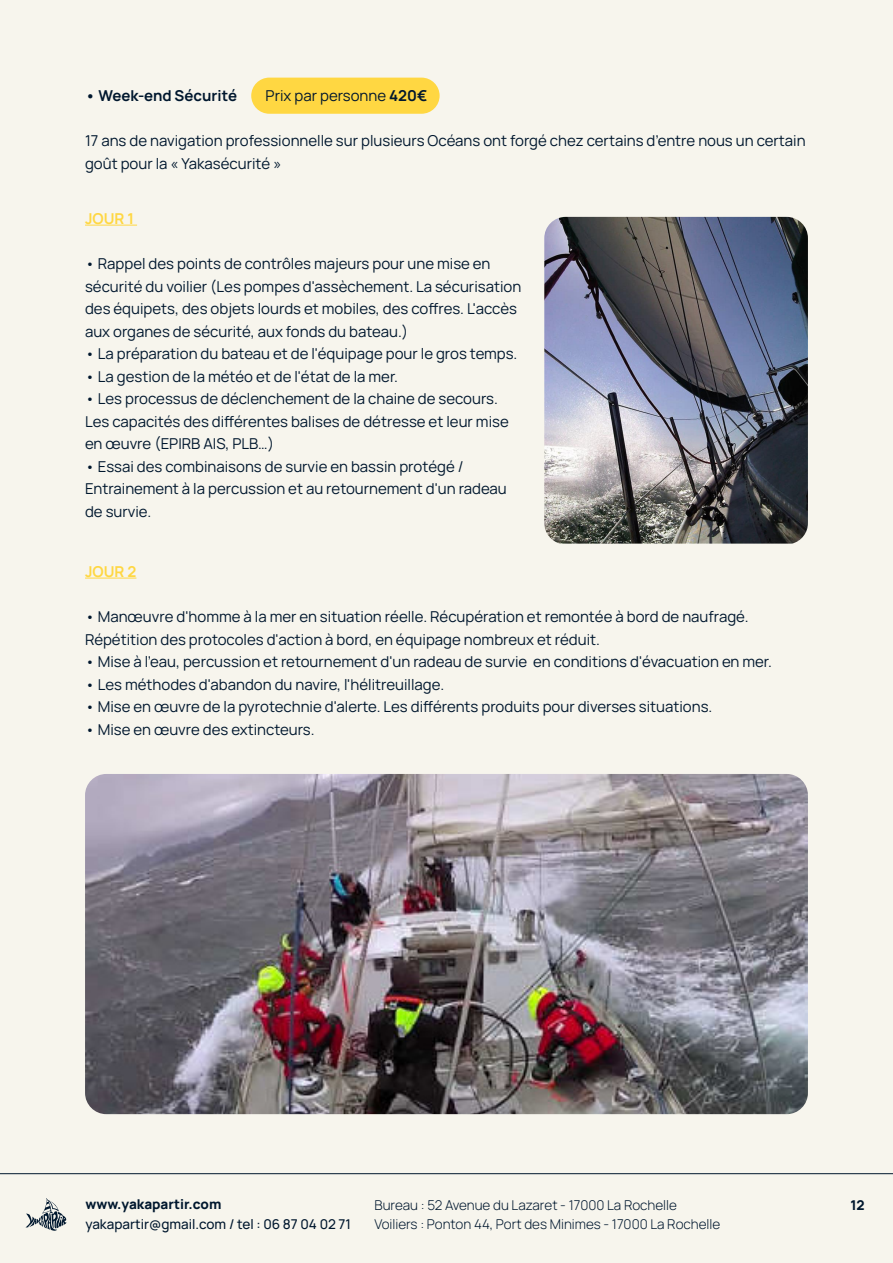
<style>
.page{position:relative;width:893px;height:1263px;background:#f7f5ed}
.page>*{position:absolute;margin:0;border:0;box-sizing:border-box;transform-origin:0 0}
.t1{font:15px/22.5px "Manrope";color:#00172e}
.t2{font:700 15px "Manrope";color:#00172e}
.t3{font:700 15px "Manrope";color:#ffd742}
.t4{font:300 13.5px/19.5px "Manrope";color:#00172e}
.t5{font:500 13.5px "Manrope";color:#00172e}
.t6{font:800 13.5px "Manrope";color:#00172e}
.s1{font-weight:700}
</style>
<div class="page">
<svg style="left:0;top:1173px;width:893px;height:55px"></svg>
<svg style="left:26px;top:1198px;width:41px;height:33px"></svg>
<img style="left:85px;top:774px;width:723px;height:340px">
<img style="left:544px;top:217px;width:264px;height:327px">
<div style="left:251px;top:78px;width:189px;height:36px;background:#ffd742;border-radius:18px"></div>
<hr style="left:85px;top:225px;width:52px;height:1px;background:#ffd742">
<hr style="left:85px;top:578px;width:51px;height:1px;background:#ffd742">
<p class="t2" style="left:85px;top:85px;width:154px">• Week-end Sécurité</p>
<p class="t1" style="left:85px;top:129px;width:722px">17 ans de navigation professionnelle sur plusieurs Océans ont forgé chez certains d’entre nous un certain goût pour la « Yakasécurité »</p>
<p class="t1" style="left:266px;top:84px;width:163px">Prix par personne <span class="s1">420€</span></p>
<p class="t3" style="left:85px;top:208px;width:51px">JOUR 1</p>
<p class="t1" style="left:85px;top:252px;width:438px">• Rappel des points de contrôles majeurs pour une mise en sécurité du voilier (Les pompes d'assèchement. La sécurisation des équipets, des objets lourds et mobiles, des coffres. L'accès aux organes de sécurité, aux fonds du bateau.)</p>
<p class="t1" style="left:85px;top:342px;width:434px">• La préparation du bateau et de l'équipage pour le gros temps.</p>
<p class="t1" style="left:85px;top:365px;width:314px">• La gestion de la météo et de l'état de la mer.</p>
<p class="t1" style="left:85px;top:387px;width:425px">• Les processus de déclenchement de la chaine de secours.<br>Les capacités des différentes balises de détresse et leur mise en œuvre (EPIRB AIS, PLB…)</p>
<p class="t1" style="left:85px;top:455px;width:423px">• Essai des combinaisons de survie en bassin protégé /<br>Entrainement à la percussion et au retournement d'un radeau de survie.</p>
<p class="t3" style="left:85px;top:561px;width:53px">JOUR 2</p>
<p class="t1" style="left:85px;top:605px;width:665px">• Manœuvre d'homme à la mer en situation réelle. Récupération et remontée à bord de naufragé.<br>Répétition des protocoles d'action à bord, en équipage nombreux et réduit.</p>
<p class="t1" style="left:85px;top:650px;width:688px">• Mise à l'eau, percussion et retournement d'un radeau de survie en conditions d'évacuation en mer.</p>
<p class="t1" style="left:85px;top:672px;width:361px">• Les méthodes d'abandon du navire, l'hélitreuillage.</p>
<p class="t1" style="left:85px;top:695px;width:629px">• Mise en œuvre de la pyrotechnie d'alerte. Les différents produits pour diverses situations.</p>
<p class="t1" style="left:85px;top:717px;width:231px">• Mise en œuvre des extincteurs.</p>
<p class="t6" style="left:85px;top:1195px;width:137px">www.yakapartir.com</p>
<p class="t5" style="left:85px;top:1214px;width:267px">yakapartir@gmail.com / tel : 06 87 04 02 71</p>
<p class="t4" style="left:374px;top:1194px;width:347px">Bureau : 52 Avenue du Lazaret - 17000 La Rochelle<br>Voiliers : Ponton 44, Port des Minimes - 17000 La Rochelle</p>
<p class="t6" style="left:850px;top:1196px;width:16px">12</p>
</div>
